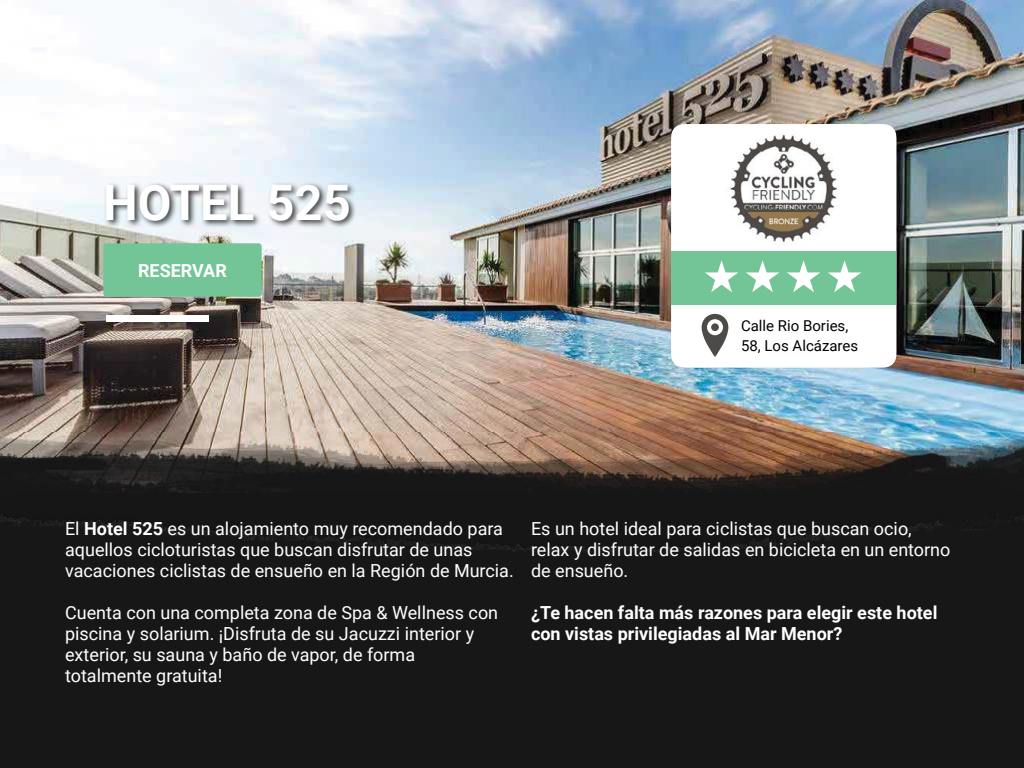
<style>
.page{position:relative;width:1024px;height:768px;background:#171717}
.page>*{position:absolute;margin:0;border:0;box-sizing:border-box;transform-origin:0 0}
.t1{font:700 49px "Roboto";color:#fff}
.t2{font:18px/21px "Roboto";color:#fff}
.t3{font:700 18px/21px "Roboto";color:#fff}
.t4{font:15px/20px "Roboto";color:#000}
.s1{font-weight:700}
</style>
<div class="page">
<img style="left:0;top:0;width:1024px;height:551px">
<img style="left:0;top:432px;width:1024px;height:60px">
<div style="left:106px;top:315px;width:103px;height:6px;background:#fff"></div>
<div style="left:671px;top:124px;width:225px;height:244px;background:#fff"></div>
<div style="left:671px;top:251px;width:225px;height:54px;background:#73c496"></div>
<svg style="left:702px;top:314px;width:26px;height:43px"></svg>
<img style="left:726px;top:133px;width:118px;height:114px">
<svg style="left:705px;top:260px;width:33px;height:32px"></svg>
<svg style="left:746px;top:260px;width:33px;height:32px"></svg>
<svg style="left:787px;top:260px;width:33px;height:32px"></svg>
<svg style="left:828px;top:260px;width:33px;height:32px"></svg>
<svg style="left:104px;top:182px;width:253px;height:47px;background:#b4b9bd"></svg>
<div style="left:103px;top:243px;width:159px;height:54px;background:#73c496"></div>
<h1 class="t1" style="left:103px;top:168px;width:249px">HOTEL 525</h1>
<p class="t3" style="left:138px;top:259px;width:90px">RESERVAR</p>
<p class="t4" style="left:741px;top:315px;width:119px">Calle Rio Bories,<br>58, Los Alcázares</p>
<p class="t2" style="left:65px;top:518px;width:450px">El <span class="s1">Hotel 525</span> es un alojamiento muy recomendado para aquellos cicloturistas que buscan disfrutar de unas vacaciones ciclistas de ensueño en la Región de Murcia.</p>
<p class="t2" style="left:65px;top:602px;width:435px">Cuenta con una completa zona de Spa &amp; Wellness con piscina y solarium. ¡Disfruta de su Jacuzzi interior y exterior, su sauna y baño de vapor, de forma totalmente gratuita!</p>
<p class="t2" style="left:531px;top:518px;width:421px">Es un hotel ideal para ciclistas que buscan ocio, relax y disfrutar de salidas en bicicleta en un entorno de ensueño.</p>
<p class="t3" style="left:531px;top:602px;width:408px">¿Te hacen falta más razones para elegir este hotel con vistas privilegiadas al Mar Menor?</p>
</div>
